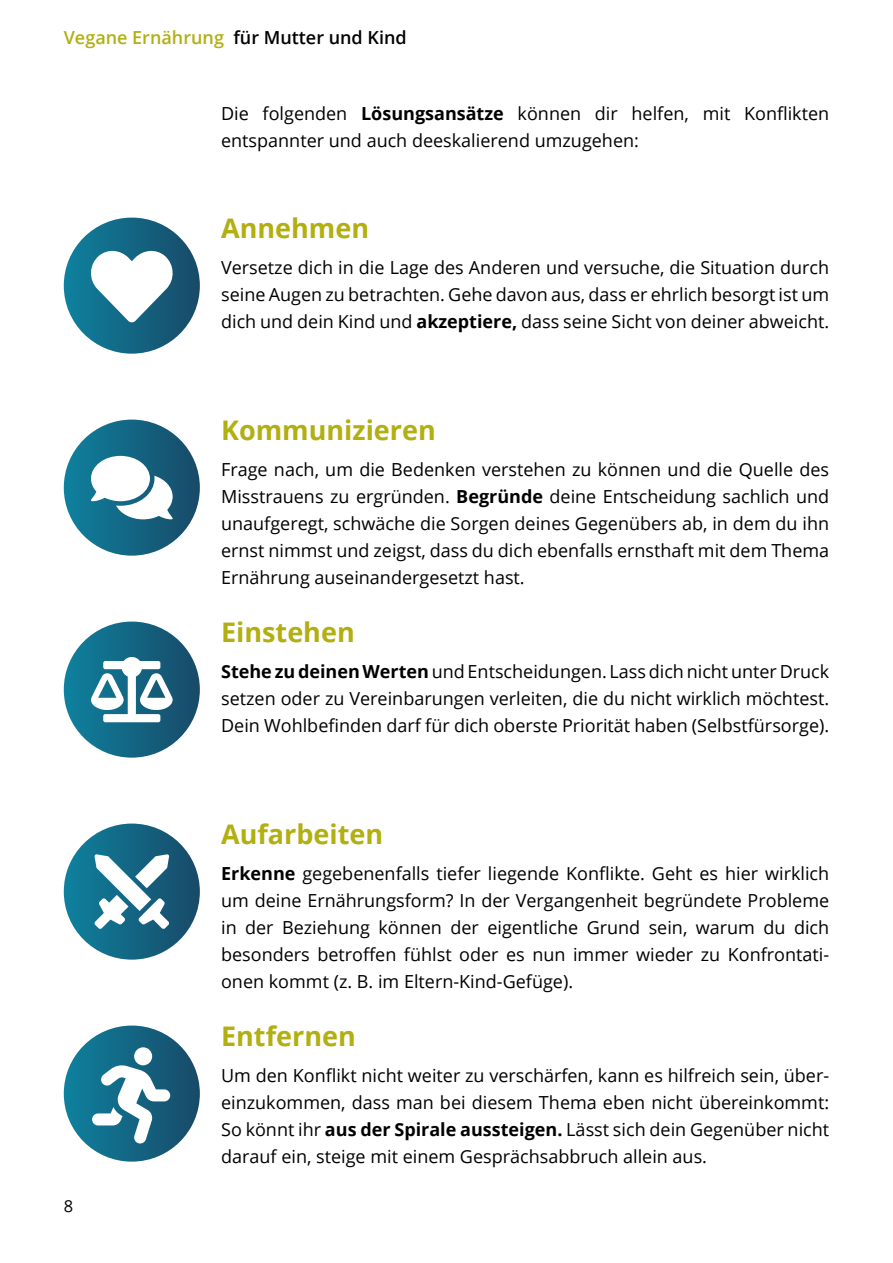
<style>
.page{position:relative;width:893px;height:1263px;background:#fff}
.page>*{position:absolute;margin:0;border:0;box-sizing:border-box;transform-origin:0 0}
.headline_ebook_2{font:700 27px "Open Sans";color:#b2af11}
.text_ebook_1{font:18px/27px "Open Sans";color:#000;text-align:justify}
.t1{font:600 18px "Open Sans";color:#000}
.t2{font:16.5px "Open Sans";color:#000}
.s1{color:#b2af11}
.s2{font-weight:700}
</style>
<div class="page">
<div style="left:64px;top:218px;width:136px;height:136px;background:linear-gradient(to right,#0e819e,#1c4e6b);border-radius:68px"></div>
<svg style="left:91px;top:248px;width:82px;height:75px"></svg>
<div style="left:64px;top:420px;width:136px;height:136px;background:linear-gradient(to right,#0e809e,#1c4d6b);border-radius:68px"></div>
<svg style="left:91px;top:456px;width:82px;height:63px"></svg>
<div style="left:64px;top:621px;width:136px;height:137px;background:linear-gradient(to right,#0e809d,#1e4f6c);border-radius:68px"></div>
<svg style="left:91px;top:657px;width:82px;height:65px"></svg>
<div style="left:64px;top:823px;width:136px;height:137px;background:linear-gradient(to right,#0e809d,#1e4f6c);border-radius:68px"></div>
<svg style="left:95px;top:854px;width:74px;height:75px"></svg>
<div style="left:64px;top:1025px;width:136px;height:136px;background:linear-gradient(to right,#0e819e,#1d4e6b);border-radius:68px"></div>
<svg style="left:92px;top:1047px;width:78px;height:96px"></svg>
<p class="t1" style="left:64px;top:25px;width:344px"><span class="s1">Vegane Ernährung</span> für Mutter und Kind</p>
<p class="text_ebook_1" style="left:221px;top:100px;width:610px">Die folgenden <span class="s2">Lösungsansätze</span> können dir helfen, mit Konflikten entspannter und auch deeskalierend umzugehen:</p>
<p class="headline_ebook_2" style="left:221px;top:209px;width:150px">Annehmen</p>
<p class="text_ebook_1" style="left:221px;top:253px;width:610px">Versetze dich in die Lage des Anderen und versuche, die Situation durch seine Augen zu betrachten. Gehe davon aus, dass er ehrlich besorgt ist um dich und dein Kind und <span class="s2">akzeptiere,</span> dass seine Sicht von deiner abweicht.</p>
<p class="headline_ebook_2" style="left:221px;top:411px;width:216px">Kommunizieren</p>
<p class="text_ebook_1" style="left:221px;top:455px;width:610px">Frage nach, um die Bedenken verstehen zu können und die Quelle des Misstrauens zu ergründen. <span class="s2">Begründe</span> deine Entscheidung sachlich und unaufgeregt, schwäche die Sorgen deines Gegenübers ab, in dem du ihn ernst nimmst und zeigst, dass du dich ebenfalls ernsthaft mit dem Thema Ernährung auseinandergesetzt hast.</p>
<p class="headline_ebook_2" style="left:221px;top:613px;width:135px">Einstehen</p>
<p class="text_ebook_1" style="left:221px;top:657px;width:610px"><span class="s2">Stehe zu deinen Werten</span> und Entscheidungen. Lass dich nicht unter Druck setzen oder zu Vereinbarungen verleiten, die du nicht wirklich möchtest.<br>Dein Wohlbefinden darf für dich oberste Priorität haben (Selbstfürsorge).</p>
<p class="t2" style="left:64px;top:1194px;width:11px">8</p>
<p class="headline_ebook_2" style="left:221px;top:815px;width:164px">Aufarbeiten</p>
<p class="text_ebook_1" style="left:221px;top:859px;width:610px"><span class="s2">Erkenne</span> gegebenenfalls tiefer liegende Konflikte. Geht es hier wirklich um deine Ernährungsform? In der Vergangenheit begründete Probleme in der Beziehung können der eigentliche Grund sein, warum du dich besonders betroffen fühlst oder es nun immer wieder zu Konfrontati&shy;onen kommt (z. B. im Eltern-Kind-Gefüge).</p>
<p class="headline_ebook_2" style="left:221px;top:1017px;width:136px">Entfernen</p>
<p class="text_ebook_1" style="left:221px;top:1061px;width:610px">Um den Konflikt nicht weiter zu verschärfen, kann es hilfreich sein, über&shy;einzukommen, dass man bei diesem Thema eben nicht übereinkommt:<br>So könnt ihr <span class="s2">aus der Spirale aussteigen.</span> Lässt sich dein Gegenüber nicht darauf ein, steige mit einem Gesprächsabbruch allein aus.</p>
</div>
